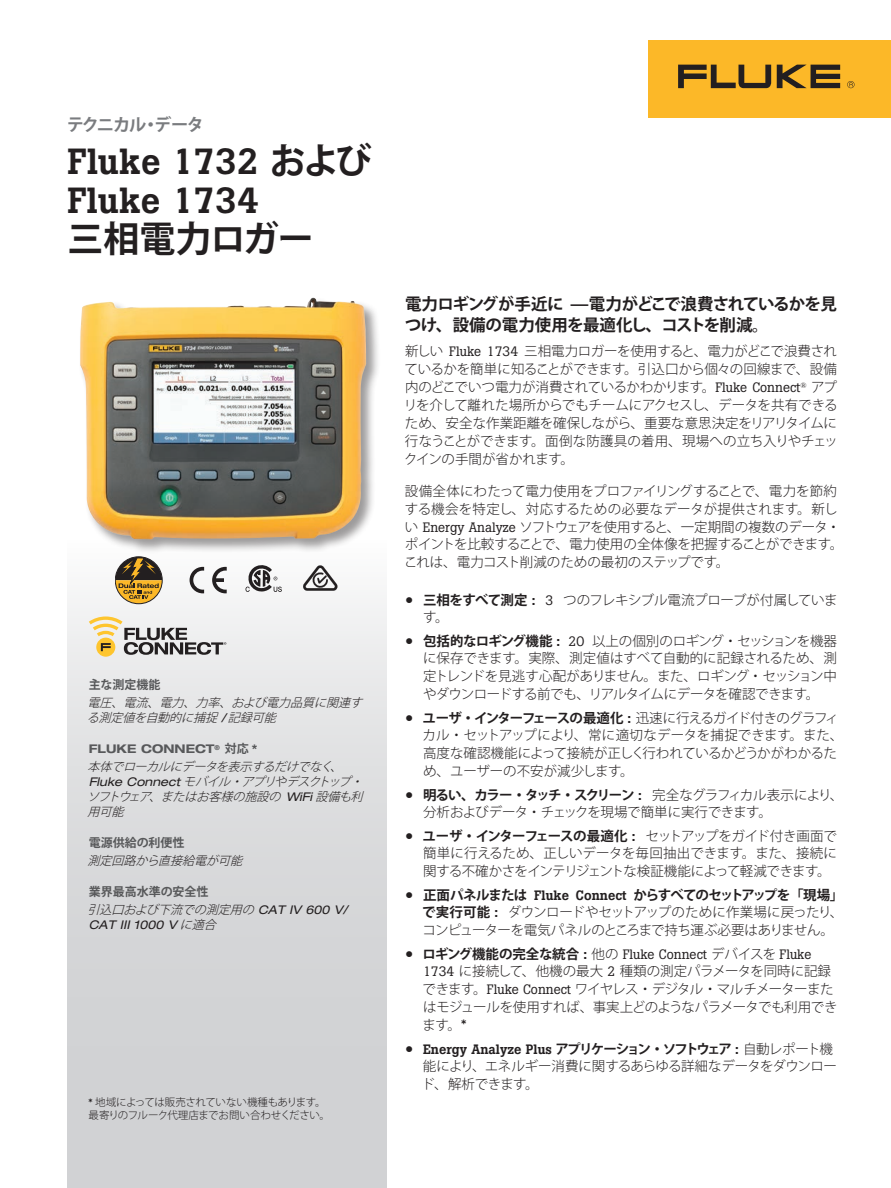
<style>
.page{position:relative;width:891px;height:1188px;background:#fff}
.page>*{position:absolute;margin:0;border:0;box-sizing:border-box;transform-origin:0 0}
.t1{font:500 36px/39px "Boton Pro";color:#231f20}
.t2{font:700 36px "Koz Go Pro";letter-spacing:-.015em;color:#231f20}
.t3{font:700 17.25px "Koz Go Pro";letter-spacing:-.075em;color:#7a7c7f}
.t4{font:700 16.5px/21px "Koz Go Pro";letter-spacing:-.04em;color:#231f20}
.t5{font:300 13.5px/18px "Koz Go Pro";letter-spacing:-.02em;color:#231f20}
.t6{font:300 13.5px/18px "Koz Go Pro";letter-spacing:-.04em;color:#231f20}
.t7{font:500 13.5px "Boton Pro";color:#231f20}
.t8{font:13.5px "Boton Pro";color:#231f20}
.t9{font:italic 300 12px/15px "Koz Go Pro";color:#231f20}
.t10{font:700 expanded 12px "Helvetica Neue LT Pro";color:#57585a}
.t11{font:700 12px "Koz Go Pro";color:#57585a}
.t12{font:italic expanded 12px "Helvetica Neue LT Pro";color:#231f20}
.t13{font:300 10.5px/12.8px "Koz Go Pro";letter-spacing:-.04em;color:#231f20}
.s1{font-family:"Koz Go Pro";font-weight:700}
.s2{font-family:"Helvetica Neue LT Pro";font-weight:400;font-stretch:expanded}
.s3{font-family:"Koz Go Pro";font-stretch:normal}
.s4{font-weight:700;font-style:normal;color:#57585a}
.s5{font-family:"Koz Go Pro";font-weight:300;font-stretch:normal}
.s6{font-family:"Boton Pro";font-weight:400}
.s7{font-family:"Helvetica Neue LT Pro";font-weight:500;font-stretch:expanded;font-size:16.5px}
.s8{font-weight:700}
.s9{font-family:"Boton Pro";font-weight:500}
.s10{font-weight:500}
.s11{font-family:"Koz Go Pro";font-weight:300}
.s12{font-family:"Helvetica Neue LT Pro";font-stretch:expanded;font-size:16.5px}
</style>
<div class="page">
<div style="left:68px;top:540px;width:319px;height:648px;background:linear-gradient(to bottom,#f2f3f3,#c8c9cc)"></div>
<div style="left:648px;top:40px;width:243px;height:78px;background:#fcb828"></div>
<svg style="left:777px;top:65px;width:63px;height:23px"></svg>
<svg style="left:678px;top:65px;width:93px;height:23px"></svg>
<svg style="left:847px;top:81px;width:8px;height:7px"></svg>
<div style="left:79px;top:297px;width:302px;height:257px;background:#231f20;opacity:.45"></div>
<img style="left:80px;top:298px;width:286px;height:241px">
<svg style="left:246px;top:565px;width:36px;height:27px"></svg>
<svg style="left:190px;top:567px;width:14px;height:26px"></svg>
<svg style="left:212px;top:567px;width:15px;height:26px"></svg>
<svg style="left:303px;top:565px;width:34px;height:26px"></svg>
<svg style="left:115px;top:557px;width:47px;height:47px"></svg>
<svg style="left:96px;top:638px;width:19px;height:19px"></svg>
<svg style="left:89px;top:616px;width:137px;height:39px"></svg>
<p class="t3" style="left:67px;top:114px;width:139px">テクニカル・データ</p>
<h1 class="t1" style="left:67px;top:142px;width:306px">Fluke 1732 <span class="s1">および<br></span>Fluke 1734</h1>
<h1 class="t2" style="left:67px;top:215px;width:248px">三相電力ロガー</h1>
<p class="t11" style="left:89px;top:677px;width:73px">主な測定機能</p>
<p class="t9" style="left:87px;top:695px;width:281px">電圧、電流、電力、力率、および電力品質に関連する測定値を自動的に捕捉 <span class="s2">/</span> 記録可能</p>
<p class="t10" style="left:89px;top:741px;width:170px">FLUKE CONNECT<sup>®</sup> <span class="s3">対応</span> *</p>
<p class="t9" style="left:87px;top:759px;width:281px">本体でローカルにデータを表示するだけでなく、<br><span class="s2">Flu ke Co n n ec t</span> モバイル・アプリやデスクトップ・ソフトウェア、またはお客様の施設の <span class="s2">Wi F i</span> 設備も利用可能</p>
<p class="t11" style="left:89px;top:835px;width:97px">電源供給の利便性</p>
<p class="t9" style="left:88px;top:853px;width:160px">測定回路から直接給電が可能</p>
<p class="t9" style="left:88px;top:883px;width:262px;line-height:17.7px"><span class="s4">業界最高水準の安全性<br></span>引込口および下流での測定用の <span class="s2">CA T I V 6 0 0 V/</span></p>
<p class="t12" style="left:89px;top:917px;width:133px">CAT III 1000 V <span class="s5">に適合</span></p>
<p class="t13" style="left:89px;top:1096px;width:243px"><span class="s6">*</span> 地域によっては販売されていない機種もあります。最寄りのフルーク代理店までお問い合わせください。</p>
<p class="t4" style="left:405px;top:294px;width:434px">電力ロギングが手近に ̶電力がどこで浪費されているかを見つけ、設備の電力使用を最適化し、コストを削減。</p>
<p class="t5" style="left:404px;top:342px;width:436px;text-align:justify">新しい <span class="s6">Fluke 1734</span> 三相電力ロガーを使用すると、電力がどこで浪費されているかを簡単に知ることができます。引込口から個々の回線まで、設備内のどこでいつ電力が消費されているかわかります。<span class="s6">Fluke Connect</span><sup>®</sup> アプリを介して離れた場所からでもチームにアクセスし、データを共有できるため、安全な作業距離を確保しながら、重要な意思決定をリアリタイムに行なうことができます。面倒な防護具の着用、現場への立ち入りやチェックインの手間が省かれます。</p>
<p class="t5" style="left:404px;top:482px;width:441px">設備全体にわたって電力使用をプロファイリングすることで、電力を節約する機会を特定し、対応するための必要なデータが提供されます。新しい <span class="s6">Energy Analyze</span> ソフトウェアを使用すると、一定期間の複数のデータ・ポイントを比較することで、電力使用の全体像を把握することができます。これは、電力コスト削減のための最初のステップです。</p>
<p class="t5" style="left:423px;top:592px;width:416px;line-height:17px;text-indent:-18px"><span class="s7">•</span> <span class="s8">三相をすべて測定</span> <span class="s9">:</span> <span class="s6">3</span> つのフレキシブル電流プローブが付属しています。</p>
<p class="t5" style="left:423px;top:632px;width:416px;text-align:justify;text-indent:-18px"><span class="s7">•</span> <span class="s8">包括的なロギング機能</span> <span class="s9">:</span> <span class="s6">20</span> 以上の個別のロギング・セッションを機器に保存できます。実際、測定値はすべて自動的に記録されるため、測定トレンドを見逃す心配がありません。また、ロギング・セッション中やダウンロードする前でも、リアルタイムにデータを確認できます。</p>
<p class="t5" style="left:423px;top:709px;width:422px;text-indent:-18px"><span class="s7">•</span> <span class="s8">ユーザ・インターフェースの最適化</span> <span class="s9">:</span> 迅速に行えるガイド付きのグラフィカル・セットアップにより、常に適切なデータを捕捉できます。また、高度な確認機能によって接続が正しく行われているかどうかがわかるため、ユーザーの不安が減少します。</p>
<p class="t5" style="left:423px;top:787px;width:422px;line-height:17px;text-indent:-18px"><span class="s7">•</span> <span class="s8">明るい、カラー・タッチ・スクリーン</span> <span class="s9">:</span> 完全なグラフィカル表示により、分析およびデータ・チェックを現場で簡単に実行できます。</p>
<p class="t5" style="left:423px;top:827px;width:416px;line-height:17.5px;text-align:justify;text-indent:-18px"><span class="s7">•</span> <span class="s8">ユーザ・インターフェースの最適化</span> <span class="s9">:</span> セットアップをガイド付き画面で簡単に行えるため、正しいデータを毎回抽出できます。また、接続に関する不確かさをインテリジェントな検証機能によって軽減できます。</p>
<p class="t5" style="left:422px;top:886px;width:423px;line-height:17.5px;text-align:justify;text-indent:-17px"><span class="s7">•</span> <span class="s8">正面パネルまたは</span> <span class="s9">Fluke Connect</span> <span class="s8">からすべてのセットアップを「現場」で実行可能</span> <span class="s9">:</span> ダウンロードやセットアップのために作業場に戻ったり、コンピューターを電気パネルのところまで持ち運ぶ必要はありません。</p>
<p class="t8" style="left:405px;top:945px;width:408px"><span class="s7">•</span> <span class="s1">ロギング機能の完全な統合</span> <span class="s10">:</span> <span class="s11">他の</span> Fluke Connect <span class="s11">デバイスを</span> Fluke</p>
<p class="t6" style="left:422px;top:962px;width:417px"><span class="s6">1734</span> に接続して、他機の最大 <span class="s6">2</span> 種類の測定パラメータを同時に記録できます。<span class="s6">Fluke Connect</span> ワイヤレス・デジタル・マルチメーターまたはモジュールを使用すれば、事実上どのようなパラメータでも利用できます。<span class="s6">*</span></p>
<p class="t7" style="left:405px;top:1040px;width:430px"><span class="s12">•</span> Energy Analyze Plus <span class="s1">アプリケーション・ソフトウェア</span> : <span class="s11">自動レポート機</span></p>
<p class="t5" style="left:421px;top:1057px;width:417px">能により、エネルギー消費に関するあらゆる詳細なデータをダウンロード、解析できます。</p>
</div>
